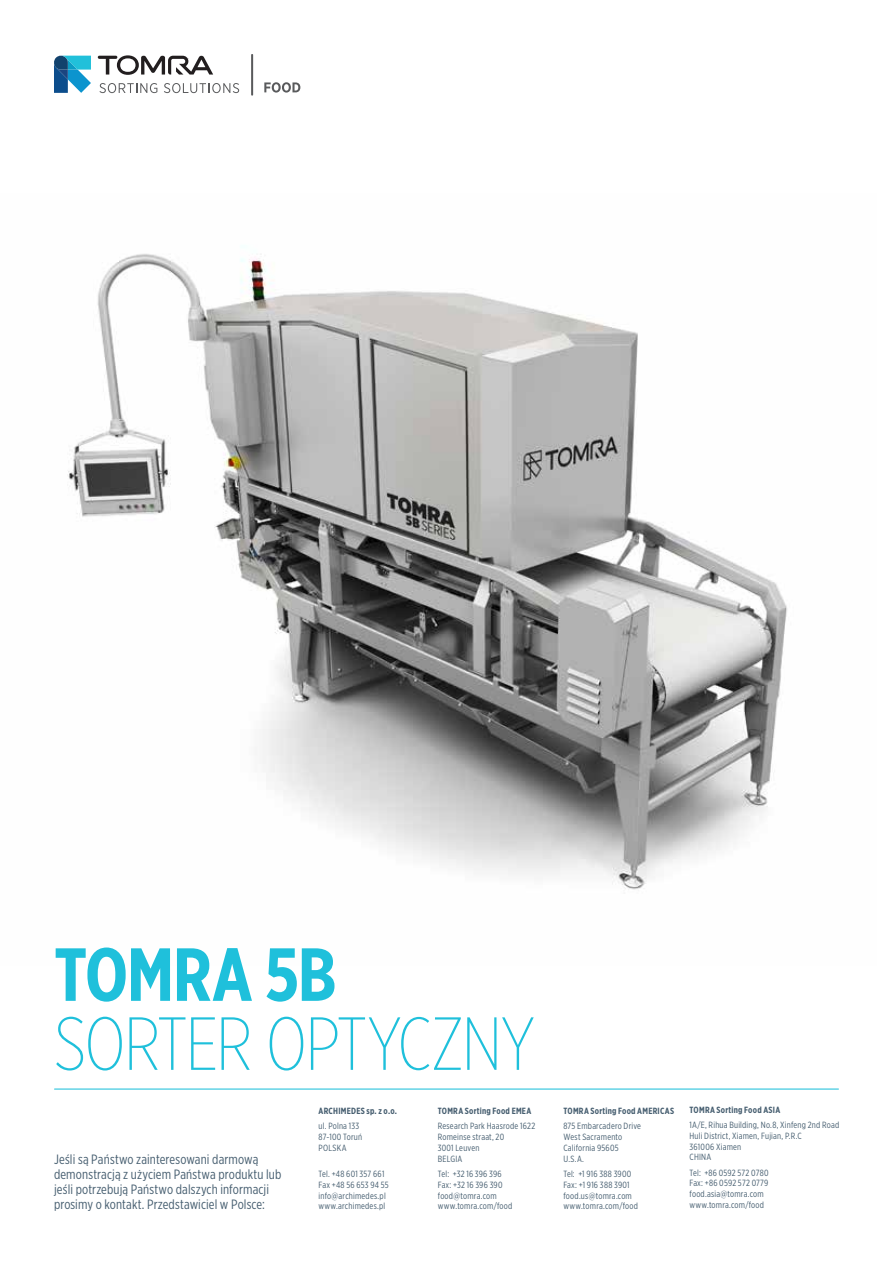
<style>
.page{position:relative;width:893px;height:1263px;background:#fff}
.page>*{position:absolute;margin:0;border:0;box-sizing:border-box;transform-origin:0 0}
.t1{font:200 75px "Gotham X Narrow";letter-spacing:-.025em;color:#1fc0db}
.t2{font:700 75px "Gotham X Narrow";letter-spacing:-.015em;color:#1fc0db}
.t3{font:13.5px/15px "Gotham X Narrow";letter-spacing:.01em;color:#455d6f}
.t4{font:9px/10.8px "Gotham X Narrow";letter-spacing:.025em;color:#455d6f}
.t5{font:700 9px "Gotham X Narrow";letter-spacing:.025em;color:#455d6f}
</style>
<div class="page">
<img style="left:68px;top:254px;width:719px;height:636px">
<hr style="left:55px;top:1088px;width:783px;height:1px;background:#1fc0db">
<hr style="left:251px;top:54px;width:2px;height:42px;background:#595a5c">
<svg style="left:54px;top:55px;width:37px;height:38px"></svg>
<svg style="left:97px;top:55px;width:116px;height:20px"></svg>
<svg style="left:99px;top:83px;width:58px;height:10px"></svg>
<svg style="left:164px;top:83px;width:75px;height:10px"></svg>
<svg style="left:264px;top:82px;width:36px;height:11px"></svg>
<h1 class="t2" style="left:54px;top:928px;width:284px">TOMRA 5B</h1>
<h1 class="t1" style="left:54px;top:1000px;width:482px">SORTER OPTYCZNY</h1>
<h2 class="t3" style="left:54px;top:1151px;width:229px">Jeśli są Państwo zainteresowani darmową demonstracją z użyciem Państwa produktu lub jeśli potrzebują Państwo dalszych informacji prosimy o kontakt. Przedstawiciel w Polsce:</h2>
<p class="t5" style="left:319px;top:1105px;width:80px">ARCHIMEDES sp. z o.o.</p>
<p class="t4" style="left:319px;top:1120px;width:45px">ul. Polna 133<br>87-100 Toruń<br>POLSKA</p>
<p class="t4" style="left:319px;top:1168px;width:72px">Tel. +48 601 357 661<br>Fax +48 56 653 94 55 info@archimedes.pl www.archimedes.pl</p>
<p class="t5" style="left:438px;top:1105px;width:95px">TOMRA Sorting Food EMEA</p>
<p class="t4" style="left:438px;top:1120px;width:99px">Research Park Haasrode 1622<br>Romeinse straat, 20<br>3001 Leuven<br>BELGIA</p>
<p class="t4" style="left:438px;top:1168px;width:76px">Tel: +32 16 396 396<br>Fax: +32 16 396 390 food@tomra.com www.tomra.com/food</p>
<p class="t5" style="left:563px;top:1105px;width:112px">TOMRA Sorting Food AMERICAS</p>
<p class="t4" style="left:563px;top:1120px;width:79px">875 Embarcadero Drive<br>West Sacramento<br>California 95605<br>U.S.A.</p>
<p class="t4" style="left:563px;top:1168px;width:76px">Tel: +1 916 388 3900<br>Fax: +1 916 388 3901 food.us@tomra.com www.tomra.com/food</p>
<p class="t5" style="left:689px;top:1104px;width:92px">TOMRA Sorting Food ASIA</p>
<p class="t4" style="left:689px;top:1119px;width:151px">1A/E, Rihua Building, No.8, Xinfeng 2nd Road<br>Huli District, Xiamen, Fujian, P.R.C<br>361006 Xiamen<br>CHINA</p>
<p class="t4" style="left:689px;top:1167px;width:81px">Tel: +86 0592 572 0780<br>Fax: +86 0592 572 0779 food.asia@tomra.com www.tomra.com/food</p>
</div>
